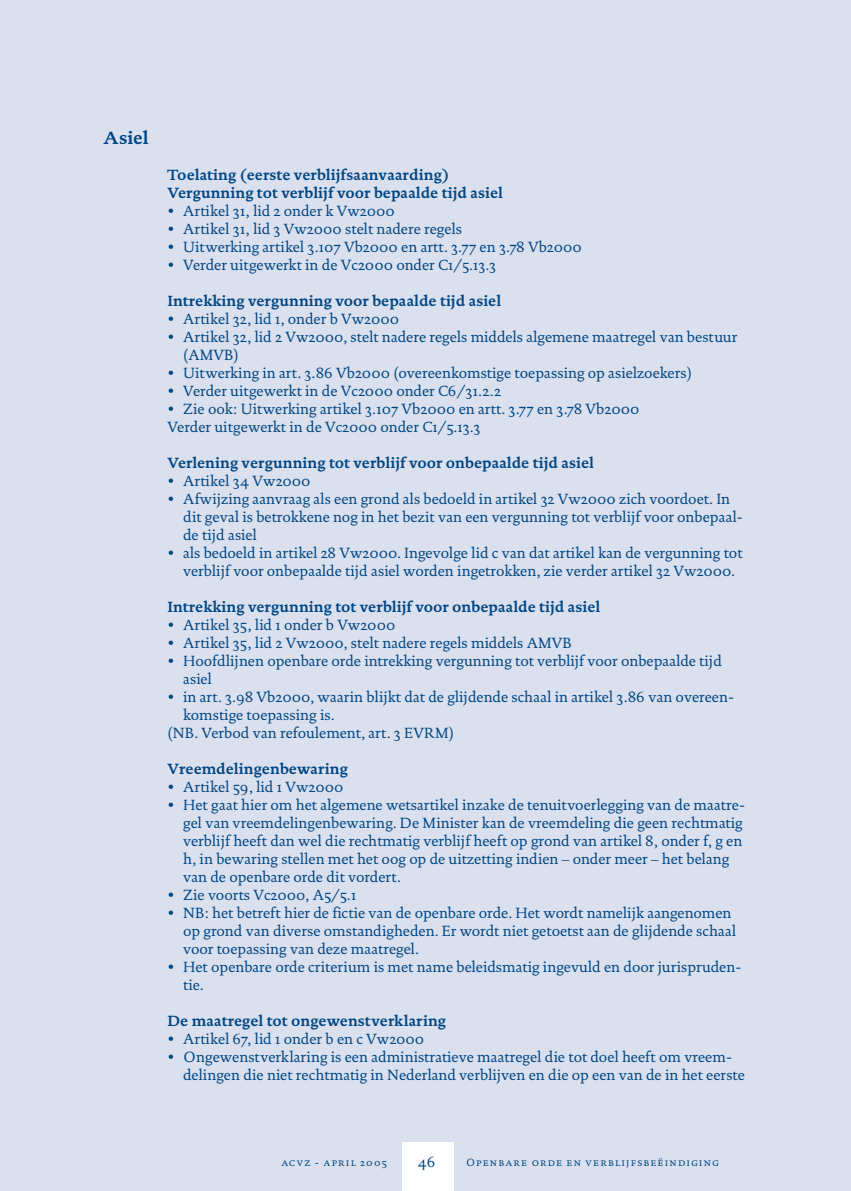
<style>
.page{position:relative;width:851px;height:1191px;background:#fff}
.page>*{position:absolute;margin:0;border:0;box-sizing:border-box;transform-origin:0 0}
.t1{font:700 18px "DTL Documenta ST";color:#004684}
.t2{font:15px/18px "DTL Documenta ST";color:#004684}
.t3{font:700 15px/18px "DTL Documenta ST";color:#004684}
.t4{font:10.5px "DTL Documenta T Caps";letter-spacing:.11em;color:#004684}
</style>
<div class="page">
<div style="left:0;top:0;width:850px;height:1191px;background:#dae0ed"></div>
<div style="left:402px;top:1142px;width:51px;height:49px;background:#fff"></div>
<p class="t1" style="left:104px;top:127px;width:47px">Asiel</p>
<p class="t3" style="left:167px;top:166px;width:337px">Toelating (eerste verblijfsaanvaarding)<br>Vergunning tot verblijf voor bepaalde tijd asiel</p>
<p class="t2" style="left:167px;top:202px;width:229px">• Artikel 31, lid 2 onder k Vw2000</p>
<p class="t2" style="left:167px;top:220px;width:296px">• Artikel 31, lid 3 Vw2000 stelt nadere regels</p>
<p class="t2" style="left:167px;top:238px;width:416px">• Uitwerking artikel 3.107 Vb2000 en artt. 3.77 en 3.78 Vb2000</p>
<p class="t2" style="left:167px;top:256px;width:330px">• Verder uitgewerkt in de Vc2000 onder C1/5.13.3</p>
<p class="t3" style="left:167px;top:292px;width:335px">Intrekking vergunning voor bepaalde tijd asiel</p>
<p class="t2" style="left:167px;top:310px;width:233px">• Artikel 32, lid 1, onder b Vw2000</p>
<p class="t2" style="left:183px;top:328px;width:555px;text-indent:-16px">• Artikel 32, lid 2 Vw2000, stelt nadere regels middels algemene maatregel van bestuur (AMVB)</p>
<p class="t2" style="left:167px;top:364px;width:526px">• Uitwerking in art. 3.86 Vb2000 (overeenkomstige toepassing op asielzoekers)</p>
<p class="t2" style="left:167px;top:382px;width:335px">• Verder uitgewerkt in de Vc2000 onder C6/31.2.2</p>
<p class="t2" style="left:167px;top:400px;width:473px">• Zie ook: Uitwerking artikel 3.107 Vb2000 en artt. 3.77 en 3.78 Vb2000<br>Verder uitgewerkt in de Vc2000 onder C1/5.13.3</p>
<p class="t3" style="left:167px;top:454px;width:428px">Verlening vergunning tot verblijf voor onbepaalde tijd asiel</p>
<p class="t2" style="left:167px;top:472px;width:145px">• Artikel 34 Vw2000</p>
<p class="t2" style="left:183px;top:490px;width:561px;text-indent:-16px">• Afwijzing aanvraag als een grond als bedoeld in artikel 32 Vw2000 zich voordoet. In dit geval is betrokkene nog in het bezit van een vergunning tot verblijf voor onbepaal&shy;de tijd asiel</p>
<p class="t2" style="left:167px;top:544px;width:576px;text-align:center">• als bedoeld in artikel 28 Vw2000. Ingevolge lid c van dat artikel kan de vergunning tot verblijf voor onbepaalde tijd asiel worden ingetrokken, zie verder artikel 32 Vw2000.</p>
<p class="t3" style="left:167px;top:598px;width:434px">Intrekking vergunning tot verblijf voor onbepaalde tijd asiel</p>
<p class="t2" style="left:167px;top:616px;width:229px">• Artikel 35, lid 1 onder b Vw2000</p>
<p class="t2" style="left:167px;top:634px;width:406px">• Artikel 35, lid 2 Vw2000, stelt nadere regels middels AMVB</p>
<p class="t2" style="left:183px;top:652px;width:540px;text-indent:-16px">• Hoofdlijnen openbare orde intrekking vergunning tot verblijf voor onbepaalde tijd asiel</p>
<p class="t2" style="left:167px;top:688px;width:568px">• in art. 3.98 Vb2000, waarin blijkt dat de glijdende schaal in artikel 3.86 van overeen-</p>
<p class="t2" style="left:183px;top:706px;width:153px">komstige toepassing is.</p>
<p class="t2" style="left:167px;top:724px;width:288px">(NB. Verbod van refoulement, art. 3 EVRM)</p>
<p class="t3" style="left:167px;top:760px;width:182px">Vreemdelingenbewaring</p>
<p class="t2" style="left:167px;top:778px;width:177px">• Artikel 59, lid 1 Vw2000</p>
<p class="t2" style="left:183px;top:796px;width:563px;text-indent:-16px">• Het gaat hier om het algemene wetsartikel inzake de tenuitvoerlegging van de maatre&shy;gel van vreemdelingenbewaring. De Minister kan de vreemdeling die geen rechtmatig verblijf heeft dan wel die rechtmatig verblijf heeft op grond van artikel 8, onder f, g en h, in bewaring stellen met het oog op de uitzetting indien – onder meer – het belang van de openbare orde dit vordert.</p>
<p class="t2" style="left:167px;top:886px;width:190px">• Zie voorts Vc2000, A5/5.1</p>
<p class="t2" style="left:183px;top:904px;width:554px;text-indent:-16px">• NB: het betreft hier de fictie van de openbare orde. Het wordt namelijk aangenomen op grond van diverse omstandigheden. Er wordt niet getoetst aan de glijdende schaal voor toepassing van deze maatregel.</p>
<p class="t2" style="left:183px;top:958px;width:560px;text-indent:-16px">• Het openbare orde criterium is met name beleidsmatig ingevuld en door jurispruden&shy;tie.</p>
<p class="t3" style="left:167px;top:1012px;width:280px">De maatregel tot ongewenstverklaring</p>
<p class="t2" style="left:167px;top:1030px;width:258px">• Artikel 67, lid 1 onder b en c Vw2000</p>
<p class="t2" style="left:183px;top:1048px;width:563px;text-indent:-16px">• Ongewenstverklaring is een administratieve maatregel die tot doel heeft om vreem&shy;delingen die niet rechtmatig in Nederland verblijven en die op een van de in het eerste</p>
<p class="t4" style="left:281px;top:1155px;width:107px">acvz - april 2005</p>
<p class="t2" style="left:418px;top:1153px;width:19px">46</p>
<p class="t4" style="left:466px;top:1155px;width:254px">Openbare orde en verblijfsbeëindiging</p>
</div>
